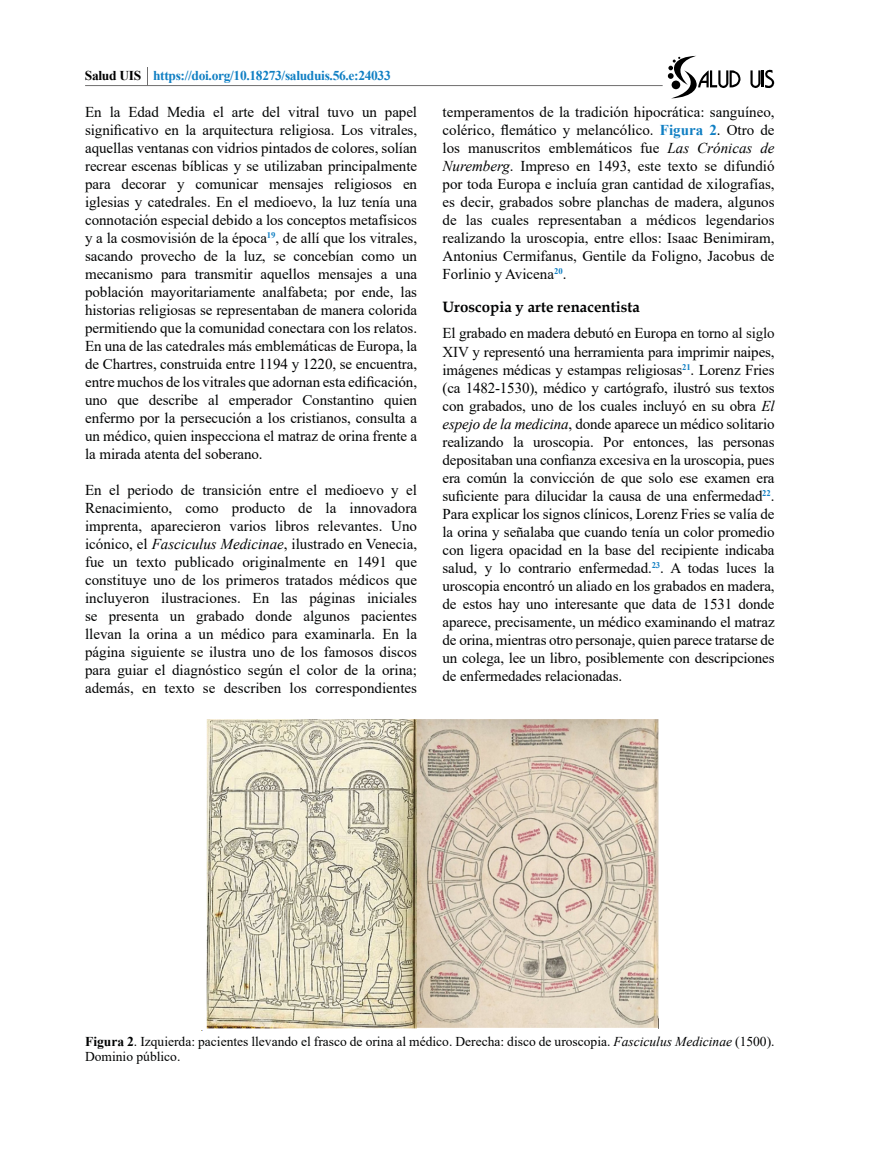
<style>
.page{position:relative;width:881px;height:1149px;background:#fff}
.page>*{position:absolute;margin:0;border:0;box-sizing:border-box;transform-origin:0 0}
.t1{font:15px/18px "Times New Roman";letter-spacing:-.005em;color:#010202;text-align:justify}
.t2{font:700 15px "Book Antiqua";color:#010202}
.t3{font:13.5px/15px "Times New Roman";color:#010202}
.t4{font:700 13.5px "Times New Roman";letter-spacing:-.025em;color:#107fc3}
.s1{color:#000}
.s2{font-style:italic}
.s3{font-weight:700;color:#107fc3}
.s4{color:#0c0c0c}
.s5{font-weight:700}
</style>
<div class="page">
<hr style="left:85px;top:85px;width:577px;height:1px;background:#706f6f">
<svg style="left:750px;top:69px;width:24px;height:19px"></svg>
<svg style="left:667px;top:56px;width:73px;height:42px"></svg>
<svg style="left:147px;top:67px;width:1px;height:18px"></svg>
<img style="left:206px;top:719px;width:452px;height:310px">
<p class="t4" style="left:85px;top:65px;width:307px"><span class="s1">Salud UIS</span> https://doi.org/10.18273/saluduis.56.e:24033</p>
<p class="t1" style="left:85px;top:102px;width:333px">En la Edad Media el arte del vitral tuvo un papel significativo en la arquitectura religiosa. Los vitrales, aquellas ventanas con vidrios pintados de colores, solían recrear escenas bíblicas y se utilizaban principalmente para decorar y comunicar mensajes religiosos en iglesias y catedrales. En el medioevo, la luz tenía una connotación especial debido a los conceptos metafísicos y a la cosmovisión de la época<sup>19</sup>, de allí que los vitrales, sacando provecho de la luz, se concebían como un mecanismo para transmitir aquellos mensajes a una población mayoritariamente analfabeta; por ende, las historias religiosas se representaban de manera colorida permitiendo que la comunidad conectara con los relatos.<br>En una de las catedrales más emblemáticas de Europa, la de Chartres, construida entre 1194 y 1220, se encuentra, entre muchos de los vitrales que adornan esta edificación, uno que describe al emperador Constantino quien enfermo por la persecución a los cristianos, consulta a un médico, quien inspecciona el matraz de orina frente a la mirada atenta del soberano.</p>
<p class="t1" style="left:85px;top:480px;width:333px">En el periodo de transición entre el medioevo y el Renacimiento, como producto de la innovadora imprenta, aparecieron varios libros relevantes. Uno icónico, el <span class="s2">Fasciculus Medicinae</span>, ilustrado en Venecia, fue un texto publicado originalmente en 1491 que constituye uno de los primeros tratados médicos que incluyeron ilustraciones. En las páginas iniciales se presenta un grabado donde algunos pacientes llevan la orina a un médico para examinarla. En la página siguiente se ilustra uno de los famosos discos para guiar el diagnóstico según el color de la orina; además, en texto se describen los correspondientes</p>
<p class="t1" style="left:442px;top:102px;width:333px">temperamentos de la tradición hipocrática: sanguíneo, colérico, flemático y melancólico. <span class="s3">Figura 2</span>. Otro de los manuscritos emblemáticos fue <span class="s2">Las Crónicas de Nuremberg</span>. Impreso en 1493, este texto se difundió por toda Europa e incluía gran cantidad de xilografías, es decir, grabados sobre planchas de madera, algunos de las cuales representaban a médicos legendarios realizando la uroscopia, entre ellos: Isaac Benimiram, Antonius Cermifanus, Gentile da Foligno, Jacobus de Forlinio y Avicena<sup>20</sup>.</p>
<p class="t2" style="left:442px;top:296px;width:199px">Uroscopia y arte renacentista</p>
<p class="t1" style="left:442px;top:324px;width:333px">El grabado en madera debutó en Europa <span class="s4">en torno al siglo XIV</span> y representó una herramienta para imprimir naipes, imágenes médicas y estampas religiosas<sup>21</sup>. Lorenz Fries (ca 1482-1530), médico y cartógrafo, ilustró sus textos con grabados, uno de los cuales incluyó en su obra <span class="s2">El espejo de la medicina</span>, donde aparece un médico solitario realizando la uroscopia. Por entonces, las personas depositaban una confianza excesiva en la uroscopia, pues era común la convicción de que solo ese examen era suficiente para dilucidar la causa de una enfermedad<sup>22</sup>.<br>Para explicar los signos clínicos, Lorenz Fries se valía de la orina y señalaba que cuando tenía un color promedio con ligera opacidad en la base del recipiente indicaba salud, y lo contrario enfermedad.<sup>23</sup>. A todas luces la uroscopia encontró un aliado en los grabados en madera, de estos hay uno interesante que data de 1531 donde aparece, precisamente, un médico examinando el matraz de orina, mientras otro personaje, quien parece tratarse de un colega, lee un libro, posiblemente con descripciones de enfermedades relacionadas.</p>
<p class="t3" style="left:85px;top:1032px;width:690px"><span class="s5">Figura 2</span>. Izquierda: pacientes llevando el frasco de orina al médico. Derecha: disco de uroscopia. <span class="s2">Fasciculus Medicinae</span> (1500).<br>Dominio público.</p>
</div>
